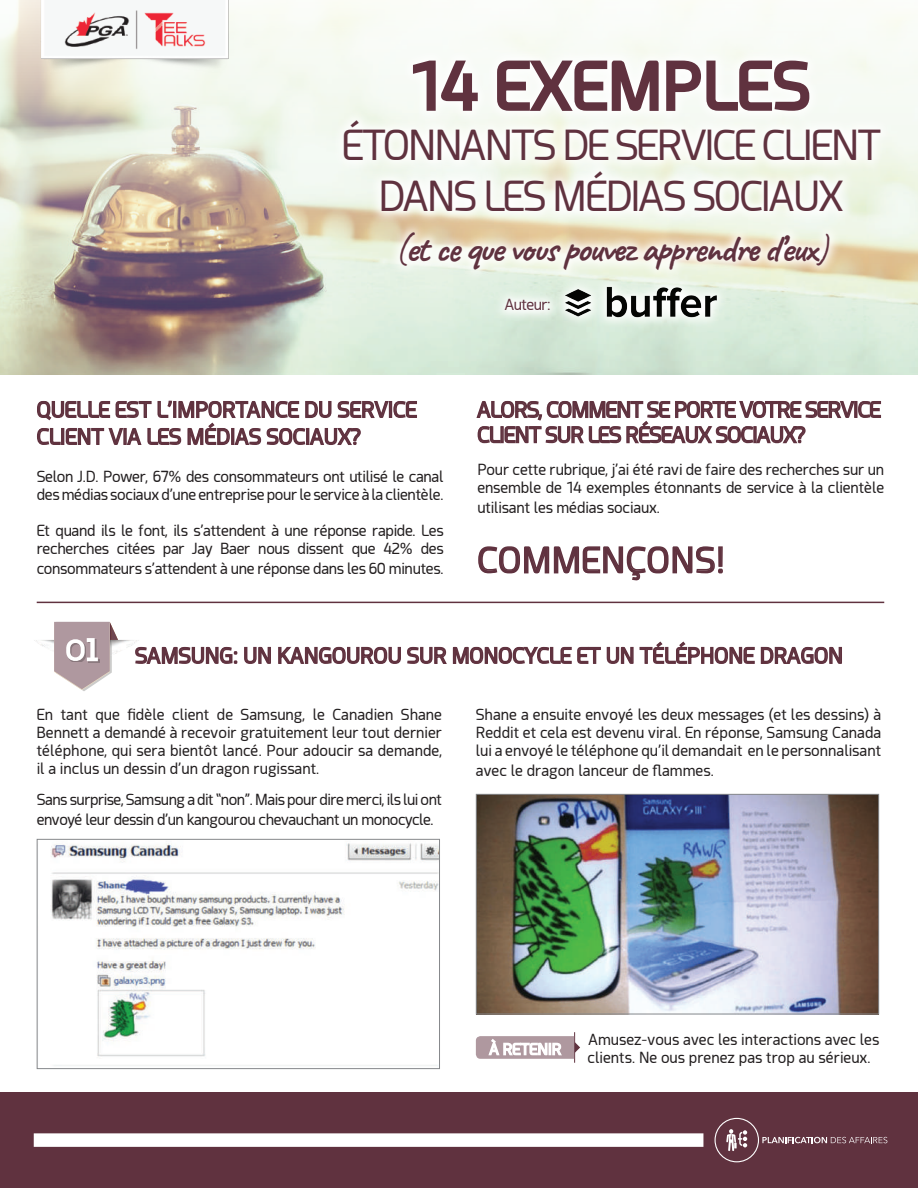
<style>
.page{position:relative;width:918px;height:1188px;background:#fff}
.page>*{position:absolute;margin:0;border:0;box-sizing:border-box;transform-origin:0 0}
.t1{font:63px "Acephimere";letter-spacing:.02em;color:#60323f}
.t2{font:40.5px/51px "Acephimere";letter-spacing:-.05em;color:#60323f;text-align:center}
.t3{font:700 37.5px "Caveat";letter-spacing:-.04em;color:#60323f}
.t4{font:34.5px "Acephimere";letter-spacing:.02em;color:#60323f}
.t5{font:21px/27px "Acephimere";color:#60323f}
.t6{font:21px/25.2px "Acephimere";letter-spacing:-.03em;color:#60323f}
.t7{font:15px/18px "Acephimere";letter-spacing:-.02em;color:#231f20}
.t8{font:15px/18px "Acephimere";color:#231f20}
.t9{font:15px "Acephimere";letter-spacing:-.04em;color:#60323f}
.s1{font-weight:400}
</style>
<div class="page">
<img style="left:0;top:0;width:918px;height:375px">
<svg style="left:331px;top:48px;width:562px;height:281px"></svg>
<svg style="left:411px;top:59px;width:69px;height:54px"></svg>
<svg style="left:495px;top:46px;width:316px;height:70px"></svg>
<img style="left:565px;top:287px;width:153px;height:31px">
<svg style="left:37px;top:400px;width:380px;height:45px"></svg>
<svg style="left:476px;top:401px;width:406px;height:43px"></svg>
<svg style="left:478px;top:546px;width:245px;height:35px"></svg>
<img style="left:51px;top:843px;width:387px;height:223px">
<div style="left:37px;top:839px;width:403px;height:230px;border:1px solid #86888b"></div>
<img style="left:478px;top:796px;width:399px;height:216px">
<div style="left:476px;top:794px;width:403px;height:220px;border:1px solid #86888b"></div>
<hr style="left:574px;top:1032px;width:1px;height:31px;background:#60323f">
<svg style="left:476px;top:1036px;width:104px;height:23px"></svg>
<svg style="left:135px;top:646px;width:102px;height:18px"></svg>
<svg style="left:244px;top:641px;width:598px;height:23px"></svg>
<img style="left:17px;top:0;width:236px;height:98px">
<hr style="left:37px;top:602px;width:847px;height:1px;background:#60323f">
<img style="left:34px;top:640px;width:105px;height:15px">
<svg style="left:54px;top:622px;width:64px;height:69px"></svg>
<div style="left:0;top:1092px;width:918px;height:96px;background:#60323f"></div>
<div style="left:34px;top:1133px;width:669px;height:14px;background:#fff"></div>
<div style="left:715px;top:1118px;width:44px;height:44px;border:1px solid #fff;border-radius:50%"></div>
<svg style="left:726px;top:1129px;width:21px;height:22px"></svg>
<svg style="left:762px;top:1137px;width:125px;height:6px"></svg>
<h1 class="t1" style="left:412px;top:43px;width:399px">14 EXEMPLES</h1>
<h2 class="t2" style="left:341px;top:118px;width:542px">ÉTONNANTS DE SERVICE CLIENT<br>DANS LES MÉDIAS SOCIAUX</h2>
<h3 class="t3" style="left:395px;top:225px;width:435px"><span class="s1">(</span>et ce que vous pouvez apprendre d’eux<span class="s1">)</span></h3>
<p class="t9" style="left:505px;top:294px;width:47px">Auteur:</p>
<h3 class="t5" style="left:37px;top:395px;width:382px">QUELLE EST L’IMPORTANCE DU SERVICE<br>CLIENT VIA LES MÉDIAS SOCIAUX?</h3>
<p class="t7" style="left:37px;top:467px;width:408px">Selon J.D. Power, 67% des consommateurs ont utilisé le canal des médias sociaux d’une entreprise pour le service à la clientèle.</p>
<p class="t7" style="left:37px;top:521px;width:408px">Et quand ils le font, ils s’attendent à une réponse rapide. Les recherches citées par Jay Baer nous dissent que 42% des</p>
<p class="t7" style="left:37px;top:559px;width:408px">consommateurs s’attendent à une réponse dans les 60 minutes.</p>
<h3 class="t6" style="left:477px;top:396px;width:405px">ALORS, COMMENT SE PORTE VOTRE SERVICE<br>CLIENT SUR LES RÉSEAUX SOCIAUX?</h3>
<p class="t7" style="left:477px;top:460px;width:408px">Pour cette rubrique, j’ai été ravi de faire des recherches sur un ensemble de 14 exemples étonnants de service à la clientèle</p>
<p class="t7" style="left:477px;top:498px;width:184px">utilisant les médias sociaux.</p>
<h3 class="t4" style="left:477px;top:537px;width:250px">COMMENÇONS!</h3>
<h3 class="t5" style="left:135px;top:641px;width:709px">SAMSUNG: UN KANGOUROU SUR MONOCYCLE ET UN TÉLÉPHONE DRAGON</h3>
<p class="t7" style="left:37px;top:705px;width:407px;text-align:justify">En tant que fidèle client de Samsung, le Canadien Shane Bennett a demandé à recevoir gratuitement leur tout dernier téléphone, qui sera bientôt lancé. Pour adoucir sa demande, il a inclus un dessin d’un dragon rugissant.</p>
<p class="t7" style="left:37px;top:789px;width:407px;line-height:19.8px">Sans surprise, Samsung a dit “non”. Mais pour dire merci, ils lui ont envoyé leur dessin d’un kangourou chevauchant un monocycle.</p>
<p class="t7" style="left:476px;top:705px;width:407px;text-align:justify">Shane a ensuite envoyé les deux messages (et les dessins) à Reddit et cela est devenu viral. En réponse, Samsung Canada lui a envoyé le téléphone qu’il demandait en le personnalisant</p>
<p class="t8" style="left:476px;top:761px;width:240px">avec le dragon lanceur de flammes.</p>
<p class="t8" style="left:588px;top:1030px;width:293px">Amusez-vous avec les interactions avec les clients. Ne ous prenez pas trop au sérieux.</p>
</div>
